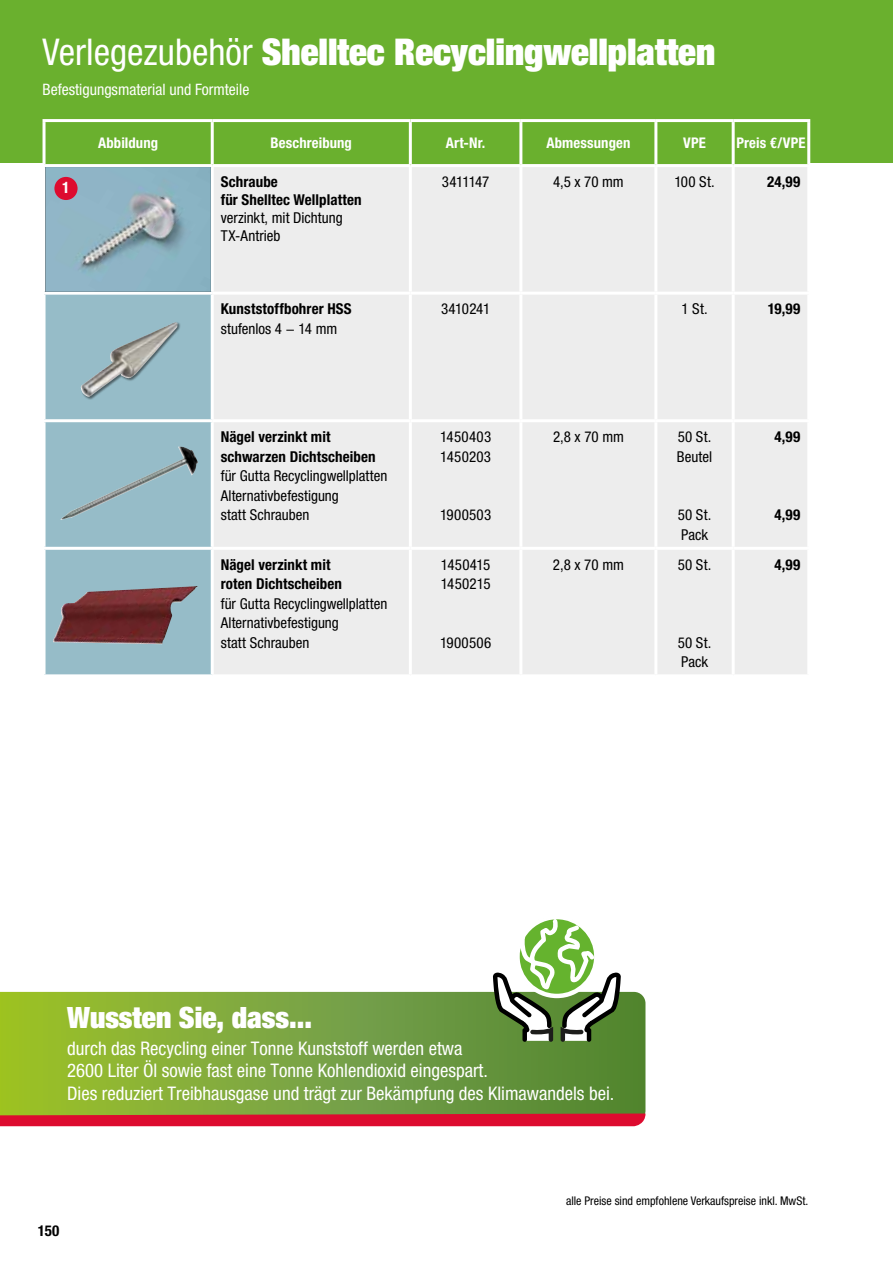
<style>
.page{position:relative;width:893px;height:1263px;background:#fff}
.page>*{position:absolute;margin:0;border:0;box-sizing:border-box;transform-origin:0 0}
.t1{font:900 condensed 36.9px "Helvetica Neue LT Pro";color:#fff}
.t2{font:900 condensed 29.4px "Helvetica Neue LT Pro";color:#fff}
.t3{font:condensed 18.75px/22.5px "Helvetica Neue LT Pro";color:#fff}
.t4{font:condensed 15.75px "Helvetica Neue LT Pro";color:#fff}
.t5{font:700 condensed 15.75px "Helvetica Neue LT Pro";color:#fff}
.t6{font:condensed 15px/19.5px "Helvetica Neue LT Pro";color:#000}
.t7{font:700 condensed 15px/19.5px "Helvetica Neue LT Pro";letter-spacing:.005em;color:#000}
.t8{font:condensed 15px "Helvetica Neue LT Pro";letter-spacing:-.04em;color:#000}
.t9{font:condensed 15px "Helvetica Neue LT Pro";letter-spacing:-.025em;color:#000}
.t10{font:condensed 15px "Helvetica Neue LT Pro";letter-spacing:.02em;color:#000}
.t11{font:700 condensed 14.7px "Helvetica Neue LT Pro";letter-spacing:.005em;color:#fff}
.t12{font:condensed 12px "Helvetica Neue LT Pro";color:#000}
.s1{font-weight:400}
</style>
<div class="page">
<div style="left:0;top:0;width:893px;height:162px;background:#6ab02e"></div>
<div style="left:46px;top:122px;width:761px;height:42px;background:#6ab02e"></div>
<div style="left:46px;top:295px;width:165px;height:379px;background:#96bcc8"></div>
<div style="left:214px;top:167px;width:593px;height:507px;background:#ededed"></div>
<hr style="left:43px;top:119px;width:169px;height:3px;background:#fff">
<hr style="left:43px;top:122px;width:3px;height:42px;background:#fff">
<hr style="left:212px;top:119px;width:198px;height:3px;background:#fff">
<hr style="left:410px;top:119px;width:111px;height:3px;background:#fff">
<hr style="left:521px;top:119px;width:135px;height:3px;background:#fff">
<hr style="left:656px;top:119px;width:77px;height:3px;background:#fff">
<hr style="left:733px;top:119px;width:77px;height:3px;background:#fff">
<hr style="left:211px;top:122px;width:3px;height:42px;background:#fff">
<hr style="left:409px;top:122px;width:3px;height:42px;background:#fff">
<hr style="left:519px;top:122px;width:3px;height:42px;background:#fff">
<hr style="left:654px;top:122px;width:3px;height:42px;background:#fff">
<hr style="left:732px;top:122px;width:3px;height:42px;background:#fff">
<hr style="left:807px;top:122px;width:3px;height:42px;background:#fff">
<hr style="left:409px;top:167px;width:3px;height:125px;background:#fff">
<hr style="left:519px;top:167px;width:3px;height:125px;background:#fff">
<hr style="left:654px;top:167px;width:3px;height:125px;background:#fff">
<hr style="left:732px;top:167px;width:3px;height:125px;background:#fff">
<hr style="left:212px;top:292px;width:198px;height:3px;background:#fff">
<hr style="left:410px;top:292px;width:111px;height:3px;background:#fff">
<hr style="left:409px;top:295px;width:3px;height:124px;background:#fff">
<hr style="left:521px;top:292px;width:135px;height:3px;background:#fff">
<hr style="left:519px;top:295px;width:3px;height:124px;background:#fff">
<hr style="left:656px;top:292px;width:77px;height:3px;background:#fff">
<hr style="left:654px;top:295px;width:3px;height:124px;background:#fff">
<hr style="left:733px;top:292px;width:77px;height:3px;background:#fff">
<hr style="left:732px;top:295px;width:3px;height:124px;background:#fff">
<hr style="left:43px;top:419px;width:169px;height:3px;background:#fff">
<hr style="left:212px;top:419px;width:198px;height:3px;background:#fff">
<hr style="left:410px;top:419px;width:111px;height:3px;background:#fff">
<hr style="left:409px;top:422px;width:3px;height:125px;background:#fff">
<hr style="left:521px;top:419px;width:135px;height:3px;background:#fff">
<hr style="left:519px;top:422px;width:3px;height:125px;background:#fff">
<hr style="left:656px;top:419px;width:77px;height:3px;background:#fff">
<hr style="left:654px;top:422px;width:3px;height:125px;background:#fff">
<hr style="left:733px;top:419px;width:77px;height:3px;background:#fff">
<hr style="left:732px;top:422px;width:3px;height:125px;background:#fff">
<hr style="left:43px;top:547px;width:169px;height:3px;background:#fff">
<hr style="left:212px;top:547px;width:198px;height:3px;background:#fff">
<hr style="left:410px;top:547px;width:111px;height:3px;background:#fff">
<hr style="left:409px;top:550px;width:3px;height:124px;background:#fff">
<hr style="left:521px;top:547px;width:135px;height:3px;background:#fff">
<hr style="left:519px;top:550px;width:3px;height:124px;background:#fff">
<hr style="left:656px;top:547px;width:77px;height:3px;background:#fff">
<hr style="left:654px;top:550px;width:3px;height:124px;background:#fff">
<hr style="left:733px;top:547px;width:77px;height:3px;background:#fff">
<hr style="left:732px;top:550px;width:3px;height:124px;background:#fff">
<img style="left:46px;top:167px;width:165px;height:125px">
<img style="left:156px;top:447px;width:28px;height:24px">
<img style="left:52px;top:586px;width:146px;height:58px">
<svg style="left:0;top:992px;width:645px;height:121px;background:#79a439"></svg>
<svg style="left:0;top:1113px;width:645px;height:13px;background:#d21d30"></svg>
<div style="left:80px;top:322px;width:101px;height:78px;background:#000;opacity:.5"></div>
<img style="left:80px;top:322px;width:98px;height:75px">
<svg style="left:492px;top:919px;width:130px;height:124px"></svg>
<div style="left:55px;top:178px;width:22px;height:21px;background:#dd0b2f;border-radius:50%"></div>
<div style="left:54px;top:177px;width:24px;height:23px;border:2px solid #dd0b2f;border-radius:50%"></div>
<h1 class="t1" style="left:43px;top:27px;width:674px"><span class="s1">Verlegezubehör</span> Shelltec Recyclingwellplatten</h1>
<p class="t4" style="left:43px;top:80px;width:208px">Befestigungsmaterial und Formteile</p>
<p class="t5" style="left:62px;top:179px;width:9px">1</p>
<p class="t11" style="left:98px;top:135px;width:62px">Abbildung</p>
<p class="t11" style="left:271px;top:135px;width:83px">Beschreibung</p>
<p class="t11" style="left:446px;top:135px;width:41px">Art-Nr.</p>
<p class="t11" style="left:546px;top:135px;width:85px">Abmessungen</p>
<p class="t11" style="left:683px;top:135px;width:24px">VPE</p>
<p class="t11" style="left:736px;top:135px;width:71px">Preis €/VPE</p>
<p class="t7" style="left:221px;top:173px;width:142px;line-height:18px">Schraube<br>für Shelltec Wellplatten</p>
<p class="t6" style="left:221px;top:208px;width:123px;line-height:18px">verzinkt, mit Dichtung<br>TX-Antrieb</p>
<p class="t8" style="left:442px;top:173px;width:49px">3411147</p>
<p class="t6" style="left:553px;top:172px;width:72px">4,5 x 70 mm</p>
<p class="t6" style="left:674px;top:172px;width:42px">100 St.</p>
<p class="t7" style="left:767px;top:172px;width:35px">24,99</p>
<p class="t7" style="left:221px;top:300px;width:132px">Kunststoffbohrer HSS</p>
<p class="t6" style="left:221px;top:319px;width:118px">stufenlos 4 − 14 mm</p>
<p class="t9" style="left:441px;top:300px;width:51px">3410241</p>
<p class="t6" style="left:681px;top:299px;width:28px">1 St.</p>
<p class="t7" style="left:768px;top:300px;width:34px">19,99</p>
<p class="t7" style="left:221px;top:427px;width:157px">Nägel verzinkt mit schwarzen Dichtscheiben</p>
<p class="t6" style="left:221px;top:466px;width:168px">für Gutta Recyclingwellplatten<br>Alternativbefestigung<br>statt Schrauben</p>
<p class="t7" style="left:221px;top:555px;width:123px">Nägel verzinkt mit roten Dichtscheiben</p>
<p class="t6" style="left:221px;top:593px;width:168px">für Gutta Recyclingwellplatten<br>Alternativbefestigung<br>statt Schrauben</p>
<p class="t6" style="left:440px;top:427px;width:53px">1450403<br>1450203</p>
<p class="t6" style="left:440px;top:505px;width:53px">1900503</p>
<p class="t6" style="left:441px;top:554px;width:51px">1450415<br>1450215</p>
<p class="t10" style="left:440px;top:633px;width:53px">1900506</p>
<p class="t6" style="left:553px;top:427px;width:72px">2,8 x 70 mm</p>
<p class="t6" style="left:677px;top:427px;width:37px">50 St.<br>Beutel</p>
<p class="t6" style="left:678px;top:505px;width:35px">50 St.<br>Pack</p>
<p class="t6" style="left:553px;top:554px;width:72px">2,8 x 70 mm</p>
<p class="t6" style="left:678px;top:554px;width:35px">50 St.</p>
<p class="t6" style="left:678px;top:632px;width:35px">50 St.<br>Pack</p>
<p class="t7" style="left:774px;top:427px;width:27px">4,99</p>
<p class="t7" style="left:774px;top:505px;width:27px">4,99</p>
<p class="t7" style="left:774px;top:555px;width:27px">4,99</p>
<h2 class="t2" style="left:67px;top:998px;width:246px">Wussten Sie, dass...</h2>
<p class="t3" style="left:67px;top:1036px;width:549px">durch das Recycling einer Tonne Kunststoff werden etwa<br>2600 Liter Öl sowie fast eine Tonne Kohlendioxid eingespart.<br>Dies reduziert Treibhausgase und trägt zur Bekämpfung des Klimawandels bei.</p>
<p class="t7" style="left:38px;top:1221px;width:23px">150</p>
<p class="t12" style="left:566px;top:1194px;width:244px">alle Preise sind empfohlene Verkaufspreise inkl. MwSt.</p>
</div>
